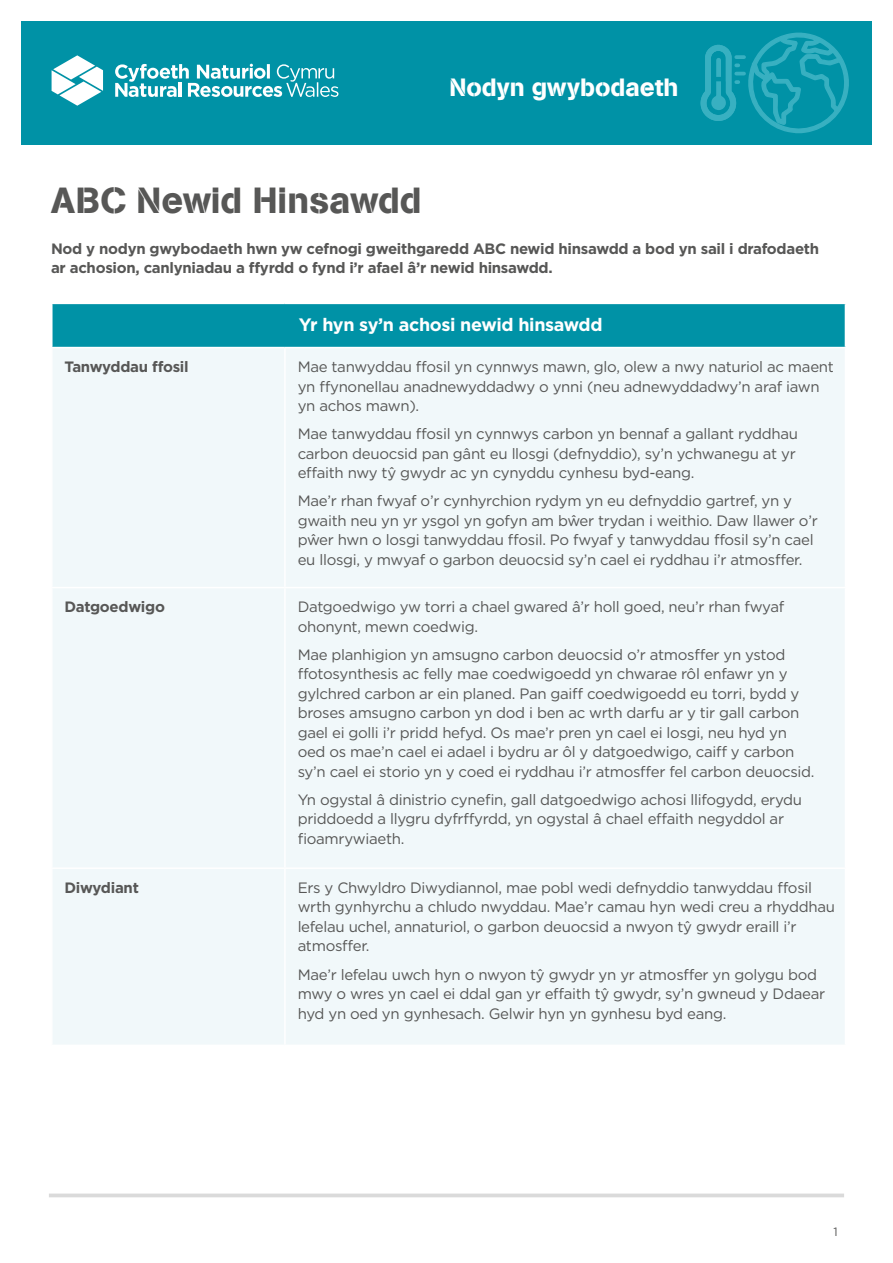
<style>
.page{position:relative;width:893px;height:1263px;background:#fff}
.page>*{position:absolute;margin:0;border:0;box-sizing:border-box;transform-origin:0 0}
.t1{font:36px "AG Book Stencil";color:#575756}
.t2{font:24.75px "AG Book Stencil";color:#fff}
.t3{font:700 18px "Gotham";letter-spacing:-.02em;color:#fff}
.t4{font:15px/19.5px "Gotham";letter-spacing:-.02em;color:#575756}
.t5{font:700 15px/18.8px "Gotham";letter-spacing:-.02em;color:#575756}
.t6{font:12px "Gotham";color:#575756}
</style>
<div class="page">
<svg style="left:49px;top:1193px;width:795px;height:4px;fill:#dadada"></svg>
<div style="left:21px;top:21px;width:851px;height:124px;background:#0092a6"></div>
<svg style="left:52px;top:55px;width:51px;height:51px"></svg>
<svg style="left:115px;top:64px;width:223px;height:33px"></svg>
<svg style="left:700px;top:32px;width:149px;height:102px"></svg>
<div style="left:52px;top:303px;width:793px;height:45px;background:#0092a6"></div>
<div style="left:53px;top:349px;width:792px;height:695px;background:#f1f8fa"></div>
<hr style="left:51px;top:303px;width:234px;height:1px;background:#fff">
<hr style="left:51px;top:304px;width:2px;height:43px;background:#fff">
<hr style="left:285px;top:303px;width:561px;height:1px;background:#fff">
<hr style="left:51px;top:347px;width:234px;height:1px;background:#fff">
<hr style="left:285px;top:347px;width:561px;height:1px;background:#fff">
<hr style="left:284px;top:348px;width:2px;height:239px;background:#fff">
<hr style="left:51px;top:587px;width:234px;height:1px;background:#fff">
<hr style="left:285px;top:587px;width:561px;height:1px;background:#fff">
<hr style="left:284px;top:588px;width:2px;height:279px;background:#fff">
<hr style="left:51px;top:867px;width:234px;height:2px;background:#fff">
<hr style="left:285px;top:867px;width:561px;height:2px;background:#fff">
<hr style="left:284px;top:869px;width:2px;height:175px;background:#fff">
<h2 class="t2" style="left:449px;top:73px;width:231px">Nodyn gwybodaeth</h2>
<h1 class="t1" style="left:51px;top:178px;width:372px">ABC Newid Hinsawdd</h1>
<p class="t5" style="left:51px;top:240px;width:770px">Nod y nodyn gwybodaeth hwn yw cefnogi gweithgaredd ABC newid hinsawdd a bod yn sail i drafodaeth ar achosion, canlyniadau a ffyrdd o fynd i’r afael â’r newid hinsawdd.</p>
<p class="t3" style="left:299px;top:312px;width:305px">Yr hyn sy’n achosi newid hinsawdd</p>
<p class="t5" style="left:65px;top:357px;width:126px">Tanwyddau ffosil</p>
<p class="t4" style="left:298px;top:357px;width:538px">Mae tanwyddau ffosil yn cynnwys mawn, glo, olew a nwy naturiol ac maent yn ffynonellau anadnewyddadwy o ynni (neu adnewyddadwy’n araf iawn yn achos mawn).</p>
<p class="t4" style="left:298px;top:424px;width:502px">Mae tanwyddau ffosil yn cynnwys carbon yn bennaf a gallant ryddhau carbon deuocsid pan gânt eu llosgi (defnyddio), sy’n ychwanegu at yr effaith nwy tŷ gwydr ac yn cynyddu cynhesu byd-eang.</p>
<p class="t4" style="left:298px;top:491px;width:522px">Mae’r rhan fwyaf o’r cynhyrchion rydym yn eu defnyddio gartref, yn y gwaith neu yn yr ysgol yn gofyn am bŵer trydan i weithio. Daw llawer o’r pŵer hwn o losgi tanwyddau ffosil. Po fwyaf y tanwyddau ffosil sy’n cael eu llosgi, y mwyaf o garbon deuocsid sy’n cael ei ryddhau i’r atmosffer.</p>
<p class="t5" style="left:65px;top:597px;width:102px">Datgoedwigo</p>
<p class="t4" style="left:298px;top:597px;width:488px">Datgoedwigo yw torri a chael gwared â’r holl goed, neu’r rhan fwyaf ohonynt, mewn coedwig.</p>
<p class="t4" style="left:298px;top:644px;width:518px">Mae planhigion yn amsugno carbon deuocsid o’r atmosffer yn ystod ffotosynthesis ac felly mae coedwigoedd yn chwarae rôl enfawr yn y gylchred carbon ar ein planed. Pan gaiff coedwigoedd eu torri, bydd y broses amsugno carbon yn dod i ben ac wrth darfu ar y tir gall carbon gael ei golli i’r pridd hefyd. Os mae’r pren yn cael ei losgi, neu hyd yn oed os mae’n cael ei adael i bydru ar ôl y datgoedwigo, caiff y carbon sy’n cael ei storio yn y coed ei ryddhau i’r atmosffer fel carbon deuocsid.</p>
<p class="t4" style="left:298px;top:789px;width:506px">Yn ogystal â dinistrio cynefin, gall datgoedwigo achosi llifogydd, erydu priddoedd a llygru dyfrffyrdd, yn ogystal â chael effaith negyddol ar fioamrywiaeth.</p>
<p class="t5" style="left:65px;top:878px;width:76px">Diwydiant</p>
<p class="t4" style="left:298px;top:877px;width:539px">Ers y Chwyldro Diwydiannol, mae pobl wedi defnyddio tanwyddau ffosil wrth gynhyrchu a chludo nwyddau. Mae’r camau hyn wedi creu a rhyddhau lefelau uchel, annaturiol, o garbon deuocsid a nwyon tŷ gwydr eraill i’r atmosffer.</p>
<p class="t4" style="left:298px;top:964px;width:529px">Mae’r lefelau uwch hyn o nwyon tŷ gwydr yn yr atmosffer yn golygu bod mwy o wres yn cael ei ddal gan yr effaith tŷ gwydr, sy’n gwneud y Ddaear hyd yn oed yn gynhesach. Gelwir hyn yn gynhesu byd eang.</p>
<p class="t6" style="left:833px;top:1224px;width:6px">1</p>
</div>
